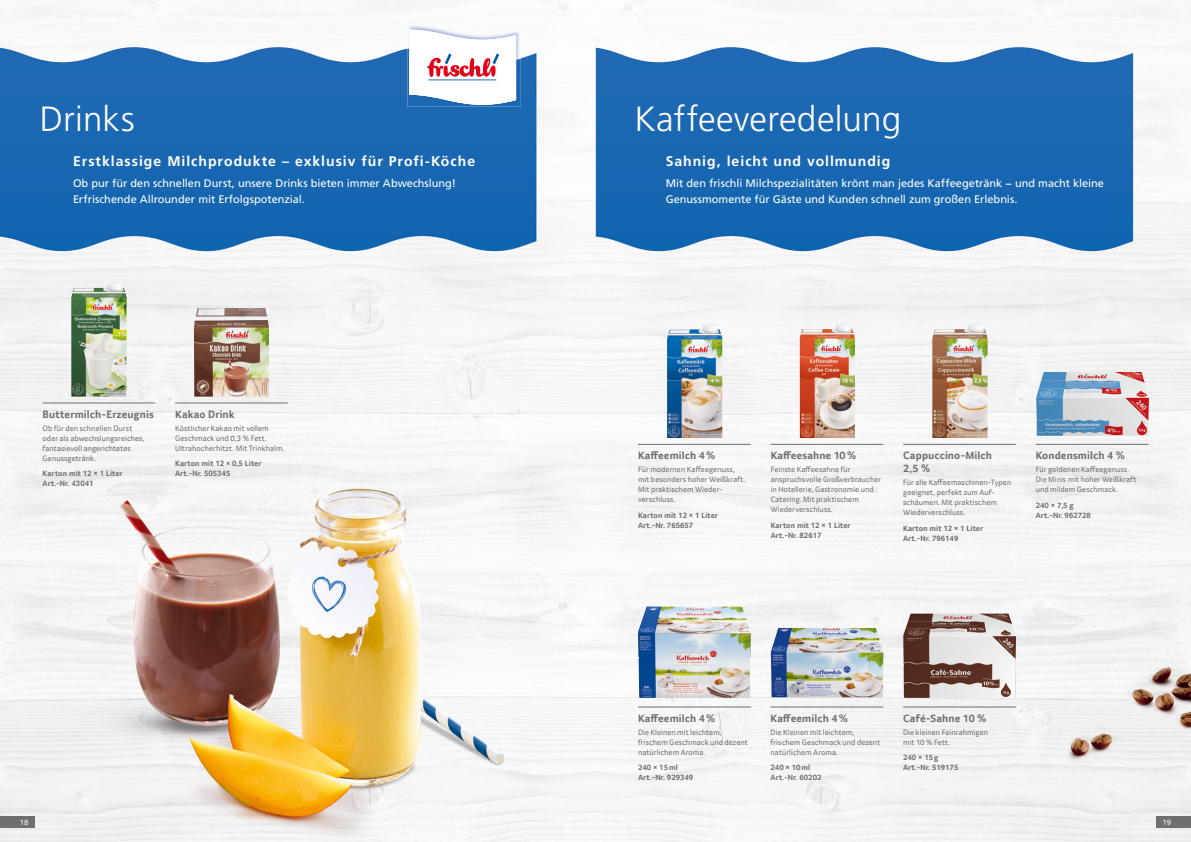
<style>
.page{position:relative;width:1191px;height:842px;background:#fff}
.page>*{position:absolute;margin:0;border:0;box-sizing:border-box;transform-origin:0 0}
.t1{font:300 35px "Frutiger LT Std";letter-spacing:.005em;color:#fff}
.t2{font:700 14px "Frutiger LT Std";letter-spacing:.07em;color:#fff}
.t3{font:11px/16px "Frutiger LT Std";color:#fff}
.t4{font:700 11px/13.2px "Transgourmet";letter-spacing:.01em;color:#6f6f6e}
.t5{font:8px/10px "Transgourmet";letter-spacing:.005em;color:#6f6f6e}
.t6{font:700 8px/10px "Transgourmet";color:#6f6f6e}
.t7{font:8px "Transgourmet";color:#fff}
</style>
<div class="page">
<img style="left:0;top:0;width:1191px;height:842px">
<img style="left:194px;top:308px;width:75px;height:89px">
<img style="left:71px;top:282px;width:56px;height:115px">
<img style="left:799px;top:323px;width:56px;height:115px">
<img style="left:667px;top:323px;width:55px;height:115px">
<img style="left:932px;top:323px;width:55px;height:115px">
<img style="left:1036px;top:372px;width:113px;height:64px">
<img style="left:638px;top:606px;width:112px;height:92px">
<img style="left:903px;top:613px;width:113px;height:85px">
<img style="left:770px;top:628px;width:113px;height:69px">
<hr style="left:175px;top:403px;width:113px;height:1px;background:#6f6f6e">
<hr style="left:43px;top:403px;width:112px;height:1px;background:#6f6f6e">
<hr style="left:638px;top:444px;width:112px;height:1px;background:#6f6f6e">
<hr style="left:770px;top:444px;width:113px;height:1px;background:#6f6f6e">
<hr style="left:903px;top:444px;width:113px;height:1px;background:#6f6f6e">
<hr style="left:903px;top:707px;width:113px;height:1px;background:#6f6f6e">
<hr style="left:1035px;top:444px;width:113px;height:1px;background:#6f6f6e">
<hr style="left:638px;top:707px;width:113px;height:1px;background:#6f6f6e">
<hr style="left:770px;top:707px;width:113px;height:1px;background:#6f6f6e">
<img style="left:407px;top:25px;width:114px;height:81px">
<svg style="left:409px;top:30px;width:107px;height:78px"></svg>
<div style="left:0;top:816px;width:35px;height:12px;background:#6f6f6e"></div>
<div style="left:1155px;top:816px;width:36px;height:12px;background:#6f6f6e"></div>
<h1 class="t1" style="left:40px;top:99px;width:97px">Drinks</h1>
<h2 class="t2" style="left:73px;top:153px;width:404px">Erstklassige Milchprodukte – exklusiv für Profi-Köche</h2>
<h3 class="t3" style="left:73px;top:175px;width:384px">Ob pur für den schnellen Durst, unsere Drinks bieten immer Abwechslung!<br>Erfrischende Allrounder mit Erfolgspotenzial.</h3>
<h3 class="t4" style="left:43px;top:407px;width:113px">Buttermilch-Erzeugnis</h3>
<p class="t5" style="left:43px;top:423px;width:103px">Ob für den schnellen Durst oder als abwechslungsreiches, fantasievoll angerichtetes<br>Genussgetränk.</p>
<p class="t6" style="left:43px;top:468px;width:81px">Karton mit 12 × 1 Liter<br>Art.-Nr. 43041</p>
<h3 class="t4" style="left:175px;top:407px;width:61px">Kakao Drink</h3>
<p class="t5" style="left:175px;top:423px;width:111px">Köstlicher Kakao mit vollem<br>Geschmack und 0,3 % Fett.<br>Ultrahocherhitzt. Mit Trinkhalm.</p>
<p class="t6" style="left:175px;top:458px;width:88px">Karton mit 12 × 0,5 Liter<br>Art.-Nr. 505345</p>
<h1 class="t1" style="left:634px;top:99px;width:268px">Kaffeeveredelung</h1>
<h2 class="t2" style="left:665px;top:153px;width:226px">Sahnig, leicht und vollmundig</h2>
<h3 class="t3" style="left:665px;top:175px;width:440px">Mit den frischli Milchspezialitäten krönt man jedes Kaffeegetränk − und macht kleine<br>Genussmomente für Gäste und Kunden schnell zum großen Erlebnis.</h3>
<h3 class="t4" style="left:638px;top:449px;width:79px">Kaffeemilch 4 %</h3>
<p class="t5" style="left:638px;top:464px;width:109px">Für modernen Kaffeegenuss, mit besonders hoher Weißkraft.<br>Mit praktischem Wieder&shy;verschluss.</p>
<p class="t6" style="left:638px;top:510px;width:81px">Karton mit 12 × 1 Liter<br>Art.-Nr. 765657</p>
<h3 class="t4" style="left:770px;top:449px;width:87px">Kaffeesahne 10 %</h3>
<p class="t5" style="left:770px;top:464px;width:112px">Feinste Kaffeesahne für anspruchsvolle Großverbraucher in Hotellerie, Gastronomie und<br>Catering. Mit praktischem<br>Wiederverschluss.</p>
<p class="t6" style="left:770px;top:520px;width:81px">Karton mit 12 × 1 Liter<br>Art.-Nr. 82617</p>
<h3 class="t4" style="left:903px;top:449px;width:90px">Cappuccino-Milch<br>2,5 %</h3>
<p class="t5" style="left:903px;top:477px;width:110px">Für alle Kaffeemaschinen-Typen geeignet, perfekt zum Auf&shy;schäumen. Mit praktischem<br>Wiederverschluss.</p>
<p class="t6" style="left:903px;top:523px;width:81px">Karton mit 12 × 1 Liter<br>Art.-Nr. 796149</p>
<h3 class="t4" style="left:1035px;top:449px;width:91px">Kondensmilch 4 %</h3>
<p class="t5" style="left:1035px;top:464px;width:102px">Für goldenen Kaffeegenuss.<br>Die Minis mit hoher Weißkraft und mildem Geschmack.</p>
<p class="t6" style="left:1035px;top:500px;width:57px">240 × 7,5 g<br>Art.-Nr. 962728</p>
<h3 class="t4" style="left:638px;top:711px;width:79px">Kaffeemilch 4 %</h3>
<p class="t5" style="left:638px;top:727px;width:111px">Die Kleinen mit leichtem, frischem Geschmack und dezent natürlichem Aroma.</p>
<p class="t6" style="left:638px;top:762px;width:57px">240 × 15 ml<br>Art.-Nr. 929349</p>
<h3 class="t4" style="left:770px;top:711px;width:79px">Kaffeemilch 4 %</h3>
<p class="t5" style="left:770px;top:727px;width:111px">Die Kleinen mit leichtem, frischem Geschmack und dezent natürlichem Aroma.</p>
<p class="t6" style="left:770px;top:762px;width:52px">240 × 10 ml<br>Art.-Nr. 60202</p>
<h3 class="t4" style="left:903px;top:711px;width:85px">Café-Sahne 10 %</h3>
<p class="t5" style="left:903px;top:727px;width:86px">Die kleinen Feinrahmigen mit 10 % Fett.</p>
<p class="t6" style="left:903px;top:753px;width:57px">240 × 15 g<br>Art.-Nr. 519175</p>
<p class="t7" style="left:20px;top:817px;width:10px">18</p>
<p class="t7" style="left:1162px;top:817px;width:10px">19</p>
</div>
